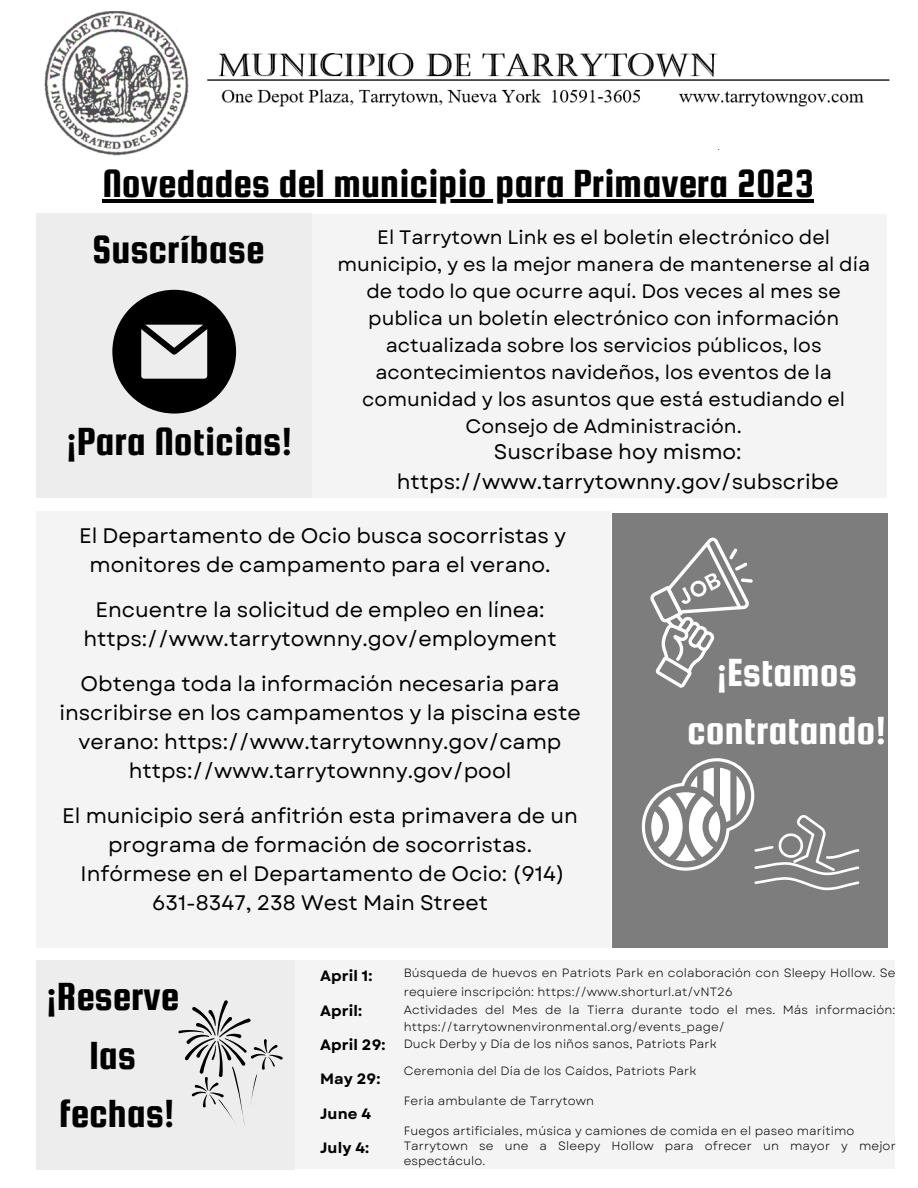
<style>
.page{position:relative;width:918px;height:1188px;background:#fff}
.page>*{position:absolute;margin:0;border:0;box-sizing:border-box;transform-origin:0 0}
.t1{font:42px/58.5px "Squada One";color:#000}
.t2{font:42px/58.5px "Squada One";color:#fff;text-align:center}
.t3{font:21px/29px "Garet";color:#000;text-align:center}
.t4{font:19.5px/27px "Garet";color:#000;text-align:center}
.t5{font:700 15px "Garet";letter-spacing:.01em;color:#000}
.t6{font:12px/17.7px "Garet";letter-spacing:.01em;color:#000}
</style>
<div class="page">
<div style="left:312px;top:214px;width:575px;height:283px;background:#f4f4f4"></div>
<div style="left:289px;top:960px;width:606px;height:209px;background:#f4f4f4"></div>
<div style="left:36px;top:214px;width:276px;height:284px;background:#ededed"></div>
<svg style="left:112px;top:290px;width:124px;height:124px"></svg>
<div style="left:612px;top:513px;width:275px;height:434px;background:#7d7d7d"></div>
<svg style="left:650px;top:537px;width:103px;height:151px"></svg>
<div style="left:36px;top:511px;width:575px;height:436px;background:#f4f4f4"></div>
<svg style="left:642px;top:758px;width:217px;height:133px"></svg>
<div style="left:36px;top:960px;width:259px;height:209px;background:#ededed"></div>
<svg style="left:178px;top:1000px;width:105px;height:126px"></svg>
<img style="left:44px;top:11px;width:846px;height:145px">
<hr style="left:102px;top:199px;width:712px;height:3px;background:#000">
<h1 class="t1" style="left:92px;top:150px;width:723px;line-height:66.2px">Novedades del municipio para Primavera 2023<br>Suscríbase</h1>
<p class="t4" style="left:337px;top:224px;width:534px">El Tarrytown Link es el boletín electrónico del municipio, y es la mejor manera de mantenerse al día de todo lo que ocurre aquí. Dos veces al mes se publica un boletín electrónico con información actualizada sobre los servicios públicos, los acontecimientos navideños, los eventos de la comunidad y los asuntos que está estudiando el Consejo de Administración.</p>
<p class="t3" style="left:397px;top:437px;width:444px">Suscríbase hoy mismo: https://www.tarrytownny.gov/subscribe</p>
<h1 class="t1" style="left:66px;top:412px;width:228px">¡Para Noticias!</h1>
<p class="t3" style="left:79px;top:521px;width:489px">El Departamento de Ocio busca socorristas y monitores de campamento para el verano.</p>
<p class="t3" style="left:83px;top:595px;width:475px">Encuentre la solicitud de empleo en línea: https://www.tarrytownny.gov/employment</p>
<p class="t3" style="left:59px;top:669px;width:523px">Obtenga toda la información necesaria para inscribirse en los campamentos y la piscina este verano: https://www.tarrytownny.gov/camp https://www.tarrytownny.gov/pool</p>
<p class="t3" style="left:62px;top:801px;width:517px">El municipio será anfitrión esta primavera de un programa de formación de socorristas.<br>Infórmese en el Departamento de Ocio: (914)<br>631-8347, 238 West Main Street</p>
<h1 class="t2" style="left:687px;top:642px;width:200px">¡Estamos contratando!</h1>
<h1 class="t1" style="left:46px;top:967px;width:134px;text-align:center">¡Reserve las fechas!</h1>
<p class="t5" style="left:320px;top:965px;width:54px">April 1:</p>
<p class="t5" style="left:320px;top:999px;width:44px">April:</p>
<p class="t5" style="left:320px;top:1034px;width:67px">April 29:</p>
<p class="t5" style="left:320px;top:1068px;width:62px">May 29:</p>
<p class="t5" style="left:320px;top:1103px;width:53px">June 4</p>
<p class="t5" style="left:320px;top:1137px;width:51px">July 4:</p>
<p class="t6" style="left:404px;top:964px;width:493px">Búsqueda de huevos en Patriots Park en colaboración con Sleepy Hollow. Se requiere inscripción: https://www.shorturl.at/vNT26<br>Actividades del Mes de la Tierra durante todo el mes. Más información: https://tarrytownenvironmental.org/events_page/<br>Duck Derby y Día de los niños sanos, Patriots Park</p>
<p class="t6" style="left:404px;top:1062px;width:294px">Ceremonia del Día de los Caídos, Patriots Park</p>
<p class="t6" style="left:404px;top:1092px;width:192px">Feria ambulante de Tarrytown</p>
<p class="t6" style="left:404px;top:1123px;width:494px;line-height:15px">Fuegos artificiales, música y camiones de comida en el paseo marítimo<br>Tarrytown se une a Sleepy Hollow para ofrecer un mayor y mejor espectáculo.</p>
</div>
